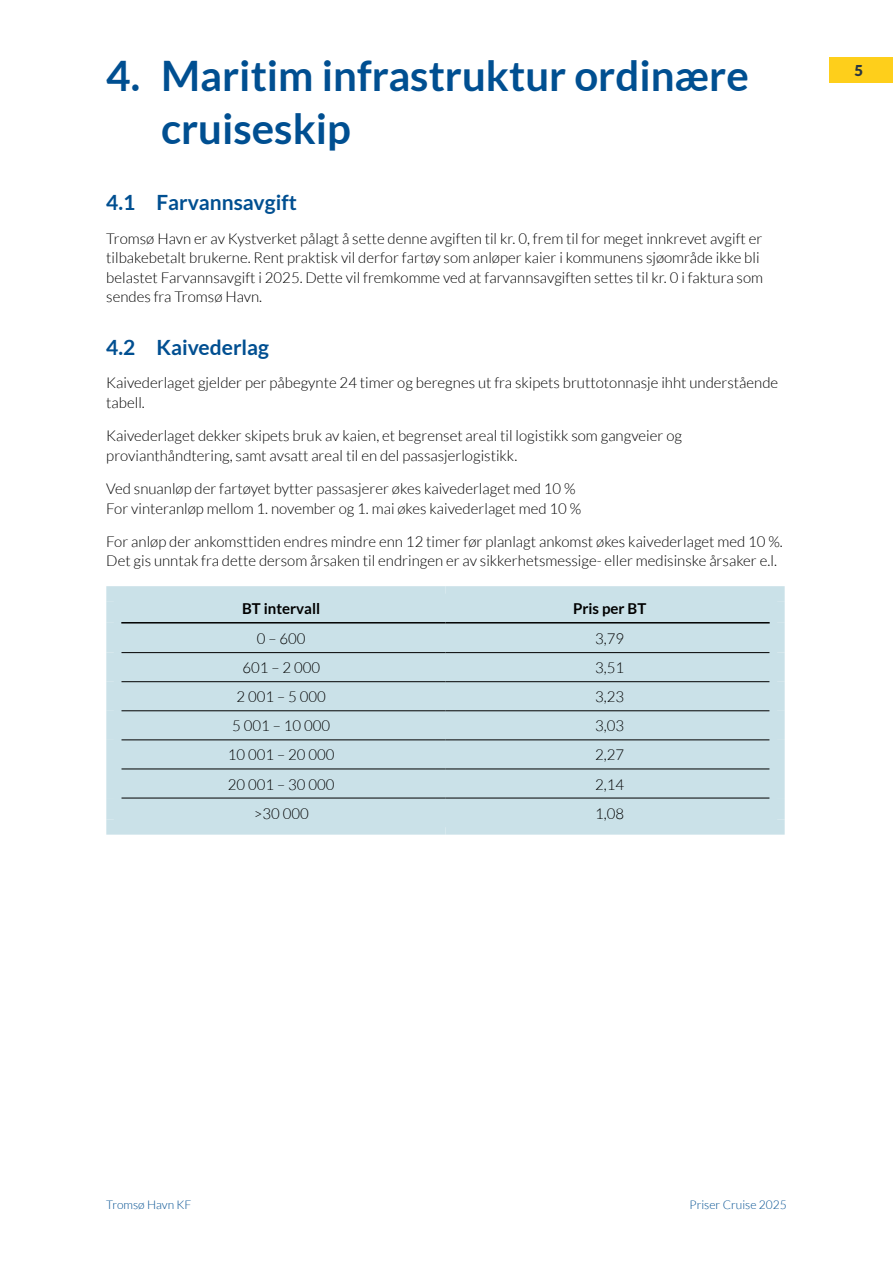
<style>
.page{position:relative;width:893px;height:1263px;background:#fff}
.page>*{position:absolute;margin:0;border:0;box-sizing:border-box;transform-origin:0 0}
.t1{font:700 42px/52.5px "Lato";color:#004f91}
.t2{font:700 21px "Lato";color:#004f91}
.t3{font:300 15px/19.5px "Lato";color:#000}
.t4{font:700 15px "Lato";color:#000}
.t5{font:900 15px "Lato";color:#283542}
.t6{font:300 12px "Lato";color:#004f91}
</style>
<div class="page">
<div style="left:829px;top:57px;width:64px;height:26px;background:#fecf1b"></div>
<div style="left:121px;top:601px;width:649px;height:219px;background:#cae1e8"></div>
<hr style="left:121px;top:652px;width:324px;height:1px;background:#000">
<hr style="left:445px;top:652px;width:325px;height:1px;background:#000">
<hr style="left:121px;top:681px;width:324px;height:1px;background:#000">
<hr style="left:445px;top:681px;width:325px;height:1px;background:#000">
<hr style="left:121px;top:710px;width:324px;height:1px;background:#000">
<hr style="left:445px;top:710px;width:325px;height:1px;background:#000">
<hr style="left:121px;top:740px;width:324px;height:1px;background:#000">
<hr style="left:445px;top:740px;width:325px;height:1px;background:#000">
<hr style="left:121px;top:769px;width:324px;height:1px;background:#000">
<hr style="left:445px;top:769px;width:325px;height:1px;background:#000">
<hr style="left:121px;top:798px;width:324px;height:1px;background:#000">
<hr style="left:445px;top:798px;width:325px;height:1px;background:#000">
<div style="left:106px;top:820px;width:339px;height:15px;background:#cae1e8"></div>
<div style="left:445px;top:820px;width:340px;height:15px;background:#cae1e8"></div>
<div style="left:106px;top:586px;width:339px;height:15px;background:#cae1e8"></div>
<div style="left:106px;top:601px;width:15px;height:22px;background:#cae1e8"></div>
<div style="left:445px;top:586px;width:340px;height:15px;background:#cae1e8"></div>
<div style="left:770px;top:601px;width:15px;height:22px;background:#cae1e8"></div>
<div style="left:106px;top:623px;width:15px;height:30px;background:#cae1e8"></div>
<div style="left:770px;top:623px;width:15px;height:30px;background:#cae1e8"></div>
<div style="left:106px;top:653px;width:15px;height:29px;background:#cae1e8"></div>
<div style="left:770px;top:653px;width:15px;height:29px;background:#cae1e8"></div>
<div style="left:106px;top:682px;width:15px;height:29px;background:#cae1e8"></div>
<div style="left:770px;top:682px;width:15px;height:29px;background:#cae1e8"></div>
<div style="left:106px;top:711px;width:15px;height:29px;background:#cae1e8"></div>
<div style="left:770px;top:711px;width:15px;height:29px;background:#cae1e8"></div>
<div style="left:106px;top:740px;width:15px;height:29px;background:#cae1e8"></div>
<div style="left:770px;top:740px;width:15px;height:29px;background:#cae1e8"></div>
<div style="left:106px;top:769px;width:15px;height:29px;background:#cae1e8"></div>
<div style="left:770px;top:769px;width:15px;height:29px;background:#cae1e8"></div>
<div style="left:106px;top:798px;width:15px;height:22px;background:#cae1e8"></div>
<div style="left:770px;top:798px;width:15px;height:22px;background:#cae1e8"></div>
<hr style="left:121px;top:622px;width:324px;height:1px;background:#000">
<hr style="left:445px;top:622px;width:325px;height:1px;background:#000">
<h1 class="t1" style="left:161px;top:49px;width:589px;text-indent:-55px">4. Maritim infrastruktur ordinære cruiseskip</h1>
<h2 class="t2" style="left:106px;top:191px;width:192px">4.1 Farvannsavgift</h2>
<p class="t3" style="left:106px;top:229px;width:658px">Tromsø Havn er av Kystverket pålagt å sette denne avgiften til kr. 0, frem til for meget innkrevet avgift er tilbakebetalt brukerne. Rent praktisk vil derfor fartøy som anløper kaier i kommunens sjøområde ikke bli belastet Farvannsavgift i 2025. Dette vil fremkomme ved at farvannsavgiften settes til kr. 0 i faktura som sendes fra Tromsø Havn.</p>
<h2 class="t2" style="left:106px;top:335px;width:164px">4.2 Kaivederlag</h2>
<p class="t3" style="left:106px;top:373px;width:673px">Kaivederlaget gjelder per påbegynte 24 timer og beregnes ut fra skipets bruttotonnasje ihht understående tabell.</p>
<p class="t3" style="left:106px;top:426px;width:577px">Kaivederlaget dekker skipets bruk av kaien, et begrenset areal til logistikk som gangveier og provianthåndtering, samt avsatt areal til en del passasjerlogistikk.</p>
<p class="t3" style="left:106px;top:479px;width:476px">Ved snuanløp der fartøyet bytter passasjerer økes kaivederlaget med 10 %<br>For vinteranløp mellom 1. november og 1. mai økes kaivederlaget med 10 %</p>
<p class="t3" style="left:106px;top:532px;width:678px">For anløp der ankomsttiden endres mindre enn 12 timer før planlagt ankomst økes kaivederlaget med 10 %.<br>Det gis unntak fra dette dersom årsaken til endringen er av sikkerhetsmessige- eller medisinske årsaker e.l.</p>
<p class="t4" style="left:242px;top:600px;width:80px">BT intervall</p>
<p class="t4" style="left:573px;top:600px;width:75px">Pris per BT</p>
<p class="t3" style="left:257px;top:629px;width:50px">0 – 600</p>
<p class="t3" style="left:595px;top:629px;width:31px">3,79</p>
<p class="t3" style="left:242px;top:658px;width:79px">601 – 2 000</p>
<p class="t3" style="left:595px;top:658px;width:31px">3,51</p>
<p class="t3" style="left:237px;top:687px;width:91px">2 001 – 5 000</p>
<p class="t3" style="left:595px;top:687px;width:31px">3,23</p>
<p class="t3" style="left:232px;top:716px;width:99px">5 001 – 10 000</p>
<p class="t3" style="left:595px;top:716px;width:31px">3,03</p>
<p class="t3" style="left:228px;top:745px;width:108px">10 001 – 20 000</p>
<p class="t3" style="left:595px;top:745px;width:31px">2,27</p>
<p class="t3" style="left:228px;top:774px;width:108px">20 001 – 30 000</p>
<p class="t3" style="left:595px;top:774px;width:31px">2,14</p>
<p class="t3" style="left:254px;top:803px;width:57px">&gt;30 000</p>
<p class="t3" style="left:595px;top:803px;width:31px">1,08</p>
<p class="t5" style="left:854px;top:62px;width:10px">5</p>
<p class="t6" style="left:106px;top:1198px;width:87px">Tromsø Havn KF</p>
<p class="t6" style="left:690px;top:1198px;width:99px">Priser Cruise 2025</p>
</div>
